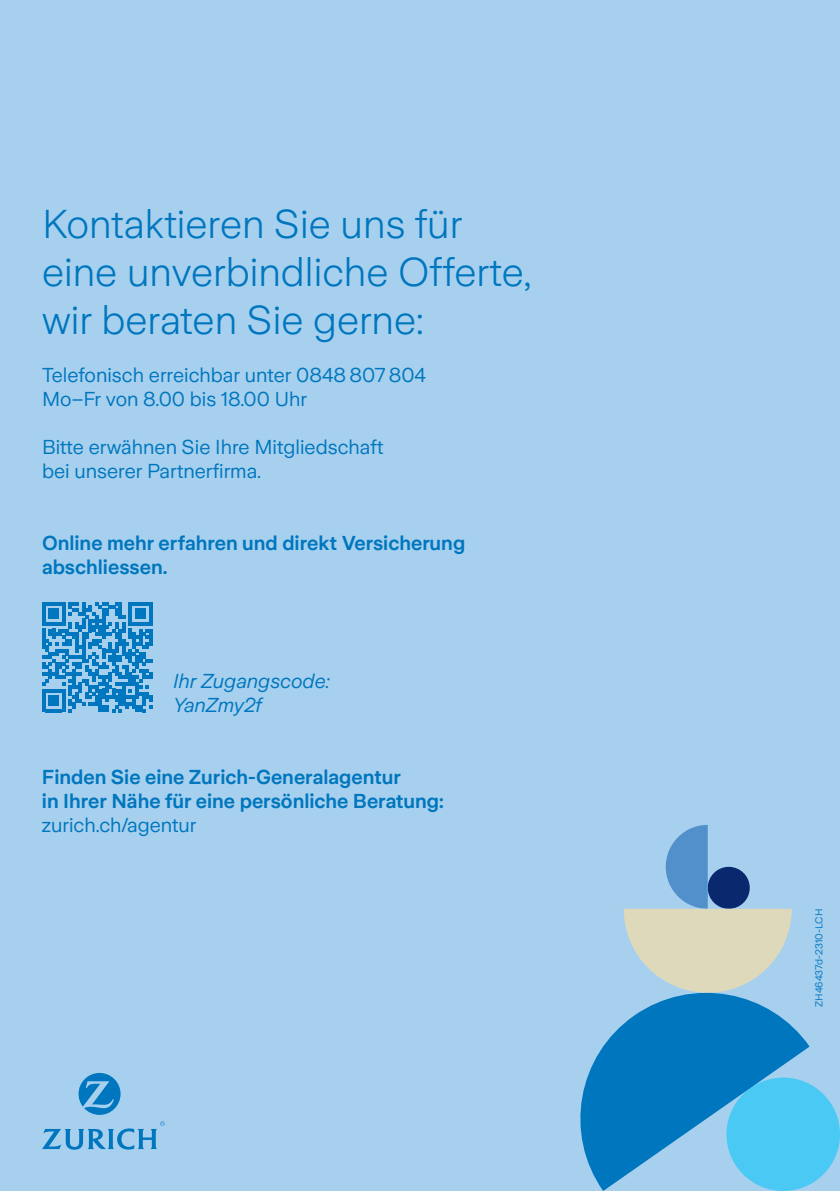
<style>
.page{position:relative;width:840px;height:1191px;background:#fff}
.page>*{position:absolute;margin:0;border:0;box-sizing:border-box;transform-origin:0 0}
.t1{font:300 40px/48px "Zurich Sans";color:#0076be}
.t2{font:20px/24px "Zurich Sans";color:#0076be}
.t3{font:600 20px/24px "Zurich Sans";color:#0076be}
.t4{font:italic 20px/24px "Zurich Sans";color:#0076be}
.t5{font:10px "Zurich Sans";color:#0076be}
</style>
<div class="page">
<div style="left:0;top:0;width:839px;height:1191px;background:#a6d0ee"></div>
<div style="left:726px;top:1077px;width:113px;height:114px;background:#49c9f4;border-radius:50%"></div>
<svg style="left:623px;top:825px;width:168px;height:150px"></svg>
<svg style="left:580px;top:975px;width:229px;height:216px"></svg>
<svg style="left:42px;top:602px;width:110px;height:110px"></svg>
<svg style="left:78px;top:1073px;width:42px;height:41px"></svg>
<svg style="left:42px;top:1121px;width:122px;height:28px"></svg>
<h1 class="t1" style="left:42px;top:201px;width:490px">Kontaktieren Sie uns für eine unverbindliche Offerte, wir beraten Sie gerne:</h1>
<p class="t2" style="left:42px;top:363px;width:385px">Telefonisch erreichbar unter 0848 807 804<br>Mo–Fr von 8.00 bis 18.00 Uhr</p>
<p class="t2" style="left:42px;top:435px;width:343px">Bitte erwähnen Sie Ihre Mitgliedschaft bei unserer Partnerfirma.</p>
<p class="t3" style="left:42px;top:532px;width:424px">Online mehr erfahren und direkt Versicherung abschliessen.</p>
<p class="t4" style="left:173px;top:669px;width:158px">Ihr Zugangscode:<br>YanZmy2f</p>
<p class="t3" style="left:42px;top:766px;width:403px">Finden Sie eine Zurich-Generalagentur<br>in Ihrer Nähe für eine persönliche Beratung:</p>
<p class="t2" style="left:42px;top:813px;width:156px">zurich.ch/agentur</p>
<p class="t5" style="left:813px;top:1006px;width:100px;rotate:-90deg">ZH46437d-2310-LCH</p>
</div>
